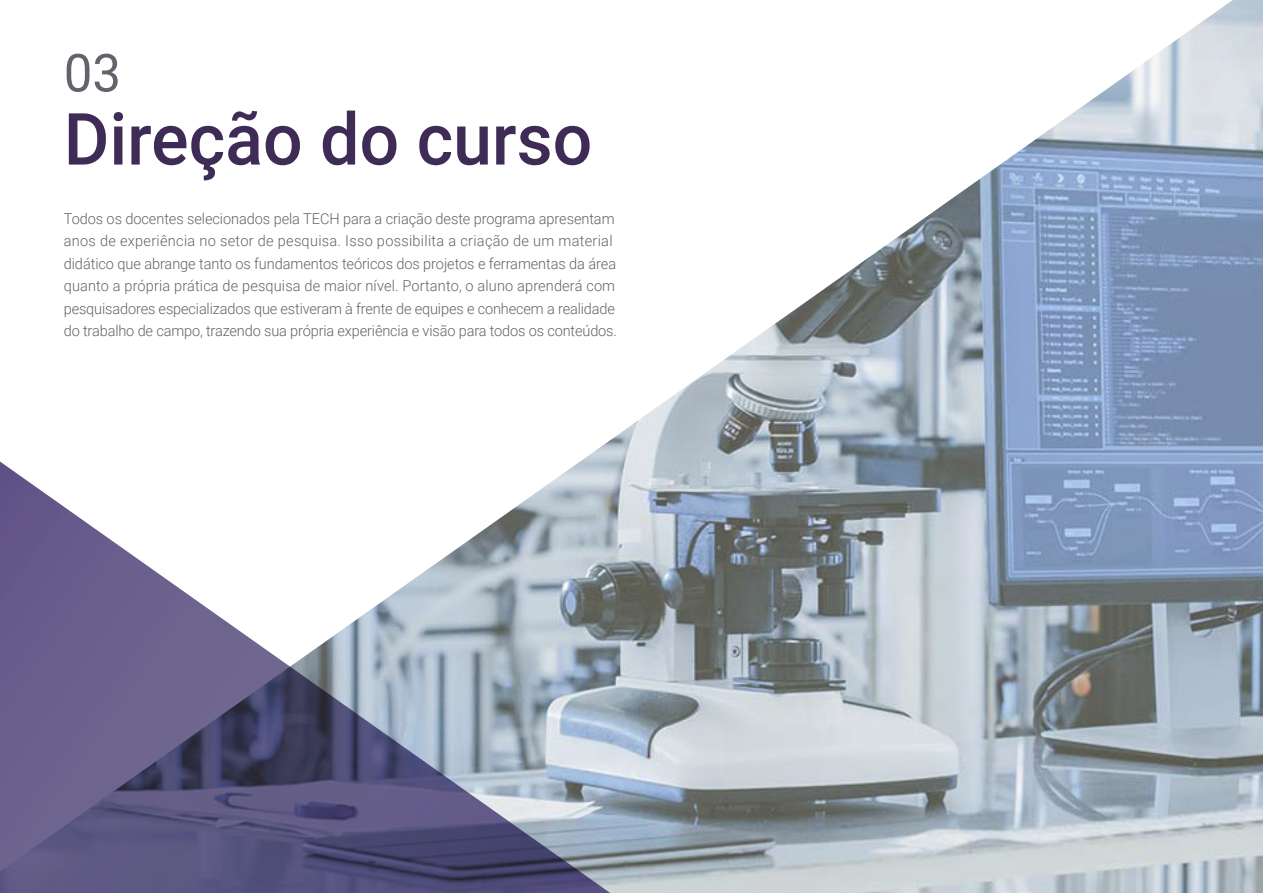
<style>
.page{position:relative;width:1263px;height:893px;background:#fff}
.page>*{position:absolute;margin:0;border:0;box-sizing:border-box;transform-origin:0 0}
.t1{font:500 72px "Roboto";color:#3e2b56}
.t2{font:52.5px "Roboto";color:#61646a}
.t3{font:300 15px/22.5px "Roboto";letter-spacing:-.005em;color:#61646a}
</style>
<div class="page">
<img style="left:602px;top:0;width:661px;height:893px">
<svg style="left:0;top:446px;width:640px;height:447px"></svg>
<h2 class="t2" style="left:64px;top:36px;width:59px">03</h2>
<h1 class="t1" style="left:64px;top:89px;width:530px">Direção do curso</h1>
<p class="t3" style="left:64px;top:207px;width:555px">Todos os docentes selecionados pela TECH para a criação deste programa apresentam anos de experiência no setor de pesquisa. Isso possibilita a criação de um material didático que abrange tanto os fundamentos teóricos dos projetos e ferramentas da área quanto a própria prática de pesquisa de maior nível. Portanto, o aluno aprenderá com pesquisadores especializados que estiveram à frente de equipes e conhecem a realidade do trabalho de campo, trazendo sua própria experiência e visão para todos os conteúdos.</p>
</div>
